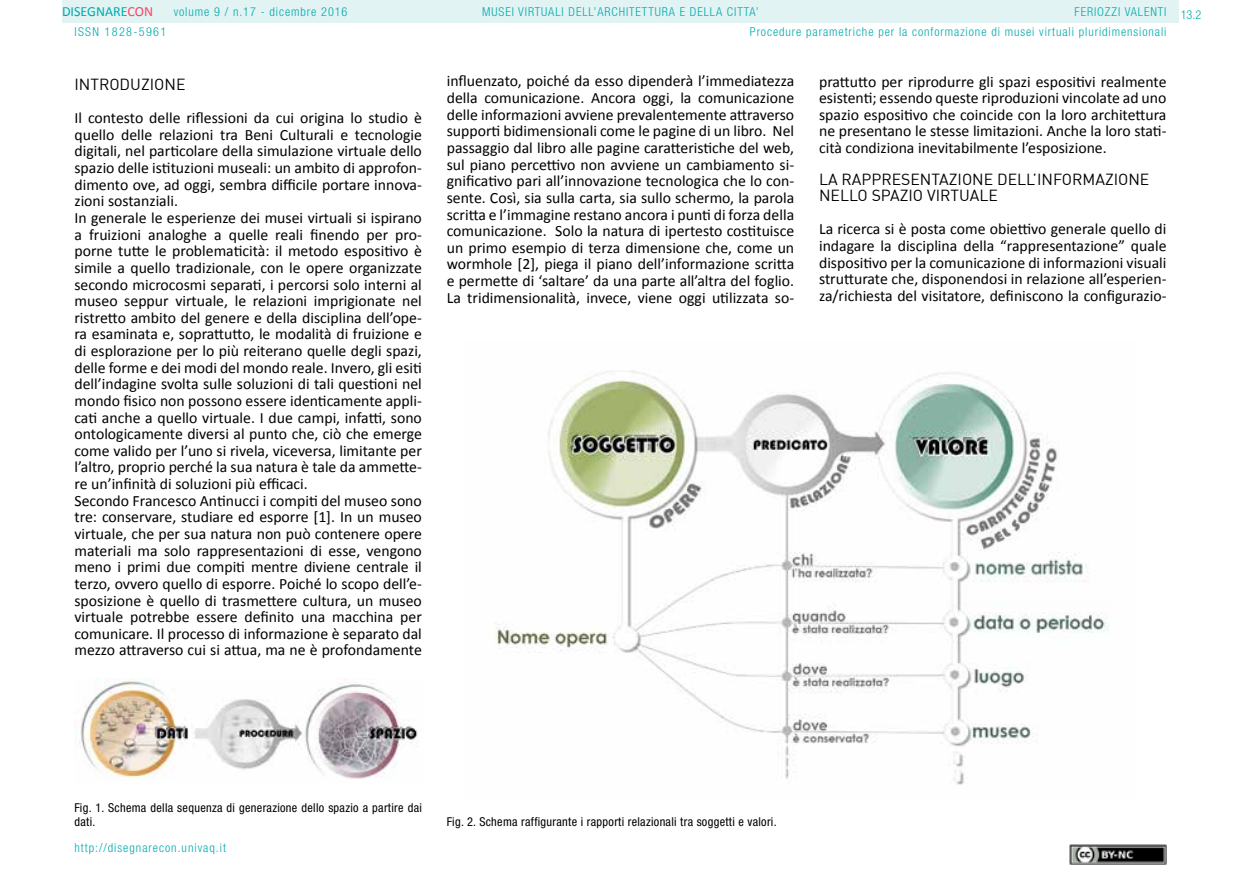
<style>
.page{position:relative;width:1241px;height:893px;background:#fff}
.page>*{position:absolute;margin:0;border:0;box-sizing:border-box;transform-origin:0 0}
.t1{font:15.75px/16.6px "Calibri";color:#000;text-align:justify}
.t2{font:15.75px/15.8px "DIN";color:#000}
.t3{font:14px "Calibri";color:#00aaad}
.t4{font:300 condensed 12.25px/19.4px "Helvetica Neue LT Std";letter-spacing:.075em;color:#00aaad;text-align:right}
.t5{font:condensed 12.25px/13.1px "Helvetica Neue LT Std";letter-spacing:.025em;color:#000}
.t6{font:300 condensed 12.25px "Helvetica Neue LT Std";letter-spacing:.11em;color:#00aaad}
.s1{color:#f24862}
</style>
<div class="page">
<div style="left:62px;top:0;width:1116px;height:23px;background:#e2f3f3"></div>
<img style="left:1069px;top:845px;width:97px;height:19px">
<img style="left:74px;top:678px;width:344px;height:101px">
<img style="left:494px;top:370px;width:615px;height:415px">
<p class="t3" style="left:62px;top:3px;width:93px">DISEGNARE<span class="s1">CON</span></p>
<p class="t4" style="left:749px;top:2px;width:418px">FERIOZZI VALENTI<br>Procedure parametriche per la conformazione di musei virtuali pluridimensionali</p>
<p class="t4" style="left:174px;top:2px;width:175px">volume 9 / n.17 - dicembre 2016</p>
<p class="t4" style="left:482px;top:2px;width:278px">MUSEI VIRTUALI DELL’ARCHITETTURA E DELLA CITTA’</p>
<p class="t4" style="left:1180px;top:5px;width:22px">13.2</p>
<p class="t6" style="left:74px;top:24px;width:93px">ISSN 1828-5961</p>
<p class="t2" style="left:74px;top:76px;width:112px">INTRODUZIONE</p>
<p class="t1" style="left:74px;top:109px;width:349px;text-align:left">Il contesto delle riflessioni da cui origina lo studio è quello delle relazioni tra Beni Culturali e tecnologie digitali, nel particolare della simulazione virtuale dello spazio delle istituzioni museali: un ambito di approfon&shy;dimento ove, ad oggi, sembra difficile portare innova&shy;zioni sostanziali.<br>In generale le esperienze dei musei virtuali si ispirano a fruizioni analoghe a quelle reali finendo per pro&shy;porne tutte le problematicità: il metodo espositivo è simile a quello tradizionale, con le opere organizzate secondo microcosmi separati, i percorsi solo interni al museo seppur virtuale, le relazioni imprigionate nel ristretto ambito del genere e della disciplina dell’ope&shy;ra esaminata e, soprattutto, le modalità di fruizione e di esplorazione per lo più reiterano quelle degli spazi, delle forme e dei modi del mondo reale. Invero, gli esiti dell’indagine svolta sulle soluzioni di tali questioni nel mondo fisico non possono essere identicamente appli&shy;cati anche a quello virtuale. I due campi, infatti, sono ontologicamente diversi al punto che, ciò che emerge come valido per l’uno si rivela, viceversa, limitante per l’altro, proprio perché la sua natura è tale da ammette&shy;re un’infinità di soluzioni più efficaci.<br>Secondo Francesco Antinucci i compiti del museo sono tre: conservare, studiare ed esporre [1]. In un museo virtuale, che per sua natura non può contenere opere materiali ma solo rappresentazioni di esse, vengono meno i primi due compiti mentre diviene centrale il terzo, ovvero quello di esporre. Poiché lo scopo dell’e&shy;sposizione è quello di trasmettere cultura, un museo virtuale potrebbe essere definito una macchina per comunicare. Il processo di informazione è separato dal mezzo attraverso cui si attua, ma ne è profondamente</p>
<p class="t1" style="left:446px;top:72px;width:349px">influenzato, poiché da esso dipenderà l’immediatezza della comunicazione. Ancora oggi, la comunicazione delle informazioni avviene prevalentemente attraverso supporti bidimensionali come le pagine di un libro. Nel passaggio dal libro alle pagine caratteristiche del web, sul piano percettivo non avviene un cambiamento si&shy;gnificativo pari all’innovazione tecnologica che lo con&shy;sente. Così, sia sulla carta, sia sullo schermo, la parola scritta e l’immagine restano ancora i punti di forza della comunicazione. Solo la natura di ipertesto costituisce un primo esempio di terza dimensione che, come un wormhole [2], piega il piano dell’informazione scritta e permette di ‘saltare’ da una parte all’altra del foglio.<br>La tridimensionalità, invece, viene oggi utilizzata so-</p>
<p class="t1" style="left:819px;top:72px;width:349px">prattutto per riprodurre gli spazi espositivi realmente esistenti; essendo queste riproduzioni vincolate ad uno spazio espositivo che coincide con la loro architettura ne presentano le stesse limitazioni. Anche la loro stati&shy;cità condiziona inevitabilmente l’esposizione.</p>
<p class="t2" style="left:819px;top:172px;width:332px">LA RAPPRESENTAZIONE DELL’INFORMAZIONE<br>NELLO SPAZIO VIRTUALE</p>
<p class="t1" style="left:819px;top:220px;width:349px">La ricerca si è posta come obiettivo generale quello di indagare la disciplina della “rappresentazione” quale dispositivo per la comunicazione di informazioni visuali strutturate che, disponendosi in relazione all’esperien&shy;za/richiesta del visitatore, definiscono la configurazio-</p>
<p class="t5" style="left:74px;top:801px;width:349px">Fig. 1. Schema della sequenza di generazione dello spazio a partire dai dati.</p>
<p class="t4" style="left:74px;top:838px;width:153px">http://disegnarecon.univaq.it</p>
<p class="t5" style="left:446px;top:815px;width:331px">Fig. 2. Schema raffigurante i rapporti relazionali tra soggetti e valori.</p>
</div>
